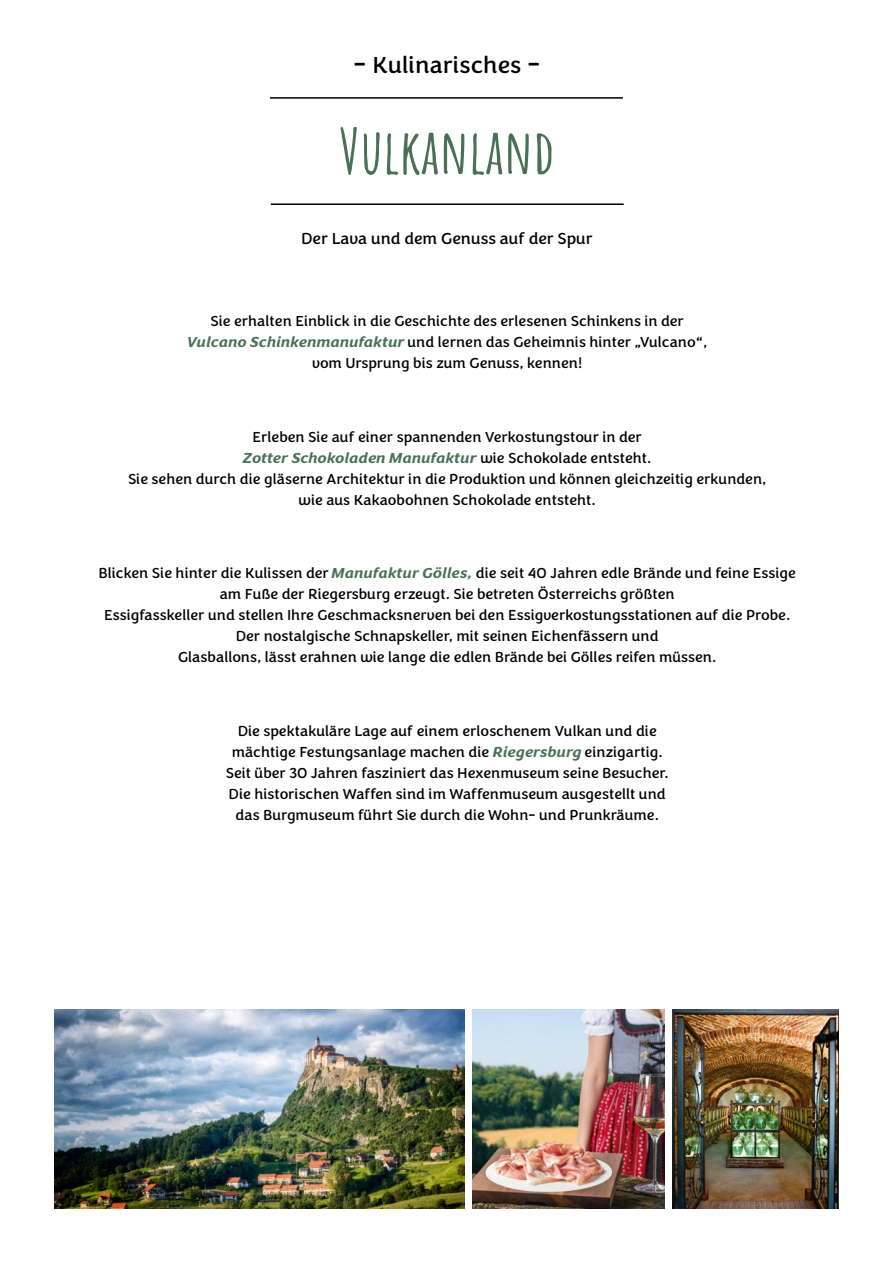
<style>
.page{position:relative;width:893px;height:1263px;background:#fff}
.page>*{position:absolute;margin:0;border:0;box-sizing:border-box;transform-origin:0 0}
.t1{font:700 61.5px "Amatic SC";color:#497153}
.t2{font:24px "Congenial";color:#000}
.t3{font:16.5px "Congenial";color:#000}
.t4{font:15px/21px "Congenial";color:#000;text-align:center}
.s1{font-size:27px}
.s2{font-weight:700;font-style:italic;color:#497153}
</style>
<div class="page">
<img style="left:54px;top:1010px;width:410px;height:199px">
<hr style="left:271px;top:203px;width:353px;height:2px;background:#000">
<hr style="left:270px;top:97px;width:353px;height:2px;background:#000">
<img style="left:472px;top:1010px;width:193px;height:199px">
<img style="left:672px;top:1010px;width:167px;height:199px">
<h2 class="t2" style="left:353px;top:51px;width:188px"><span class="s1">-</span> Kulinarisches <span class="s1">-</span></h2>
<h1 class="t1" style="left:339px;top:104px;width:217px">Vulkanland</h1>
<p class="t3" style="left:301px;top:229px;width:293px">Der Lava und dem Genuss auf der Spur</p>
<p class="t4" style="left:187px;top:311px;width:521px">Sie erhalten Einblick in die Geschichte des erlesenen Schinkens in der<br><span class="s2">Vulcano Schinkenmanufaktur</span> und lernen das Geheimnis hinter „Vulcano“, vom Ursprung bis zum Genuss, kennen!</p>
<p class="t4" style="left:128px;top:427px;width:640px">Erleben Sie auf einer spannenden Verkostungstour in der<br><span class="s2">Zotter Schokoladen Manufaktur</span> wie Schokolade entsteht.<br>Sie sehen durch die gläserne Architektur in die Produktion und können gleichzeitig erkunden, wie aus Kakaobohnen Schokolade entsteht.</p>
<p class="t4" style="left:99px;top:563px;width:699px">Blicken Sie hinter die Kulissen der <span class="s2">Manufaktur Gölles,</span> die seit 40 Jahren edle Brände und feine Essige am Fuße der Riegersburg erzeugt. Sie betreten Österreichs größten<br>Essigfasskeller und stellen Ihre Geschmacksnerven bei den Essigverkostungsstationen auf die Probe.<br>Der nostalgische Schnapskeller, mit seinen Eichenfässern und<br>Glasballons, lässt erahnen wie lange die edlen Brände bei Gölles reifen müssen.</p>
<p class="t4" style="left:226px;top:721px;width:444px">Die spektakuläre Lage auf einem erloschenem Vulkan und die mächtige Festungsanlage machen die <span class="s2">Riegersburg</span> einzigartig.<br>Seit über 30 Jahren fasziniert das Hexenmuseum seine Besucher.<br>Die historischen Waffen sind im Waffenmuseum ausgestellt und das Burgmuseum führt Sie durch die Wohn- und Prunkräume.</p>
</div>
